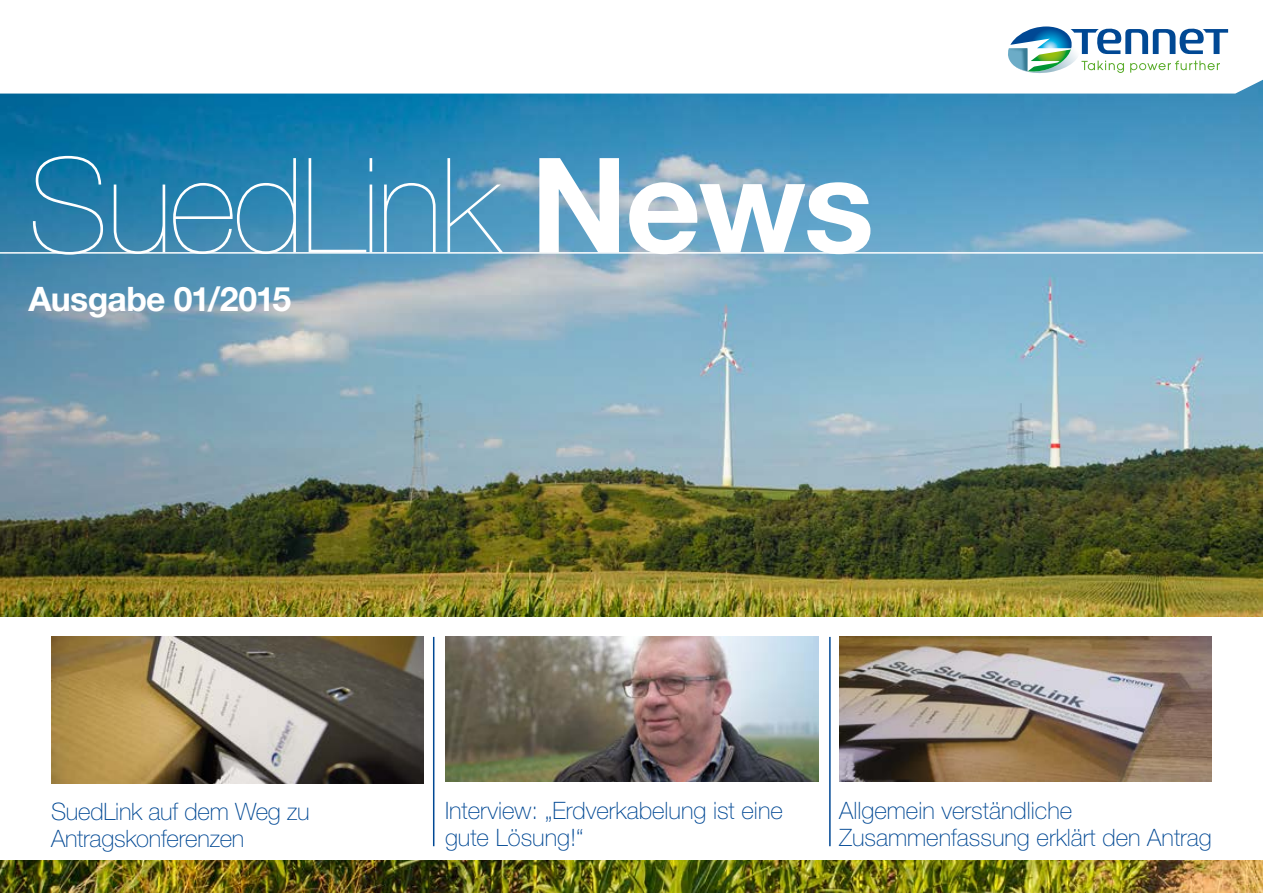
<style>
.page{position:relative;width:1263px;height:893px;background:#fff}
.page>*{position:absolute;margin:0;border:0;box-sizing:border-box;transform-origin:0 0}
.Subheading{font:200 132px "Helvetica Neue LT Pro";letter-spacing:-.02em;color:#fff}
.Subheading-2{font:700 33.75px "Helvetica Neue LT Pro";letter-spacing:-.02em;color:#fff}
.t1{font:100 24px/27px "Helvetica Neue LT Pro";color:#004894}
.s1{font-weight:700}
</style>
<div class="page">
<img style="left:0;top:94px;width:1263px;height:799px">
<div style="left:0;top:618px;width:1263px;height:242px;background:#fff"></div>
<img style="left:445px;top:637px;width:373px;height:145px">
<img style="left:839px;top:637px;width:372px;height:145px">
<hr style="left:433px;top:637px;width:1px;height:209px;background:#004894">
<hr style="left:829px;top:637px;width:2px;height:209px;background:#004894">
<img style="left:51px;top:637px;width:373px;height:147px">
<svg style="left:0;top:29px;width:1263px;height:65px"></svg>
<svg style="left:1005px;top:26px;width:223px;height:49px"></svg>
<hr style="left:0;top:252px;width:1263px;height:2px;background:#fff">
<p class="Subheading" style="left:28px;top:129px;width:847px">SuedLink <span class="s1">News</span></p>
<p class="Subheading-2" style="left:28px;top:278px;width:264px">Ausgabe 01/2015</p>
<p class="t1" style="left:51px;top:798px;width:260px">SuedLink auf dem Weg zu<br>Antragskonferenzen</p>
<p class="t1" style="left:445px;top:797px;width:339px">Interview: „Erdverkabelung ist eine gute Lösung!“</p>
<p class="t1" style="left:839px;top:797px;width:374px">Allgemein verständliche<br>Zusammenfassung erklärt den Antrag</p>
</div>
